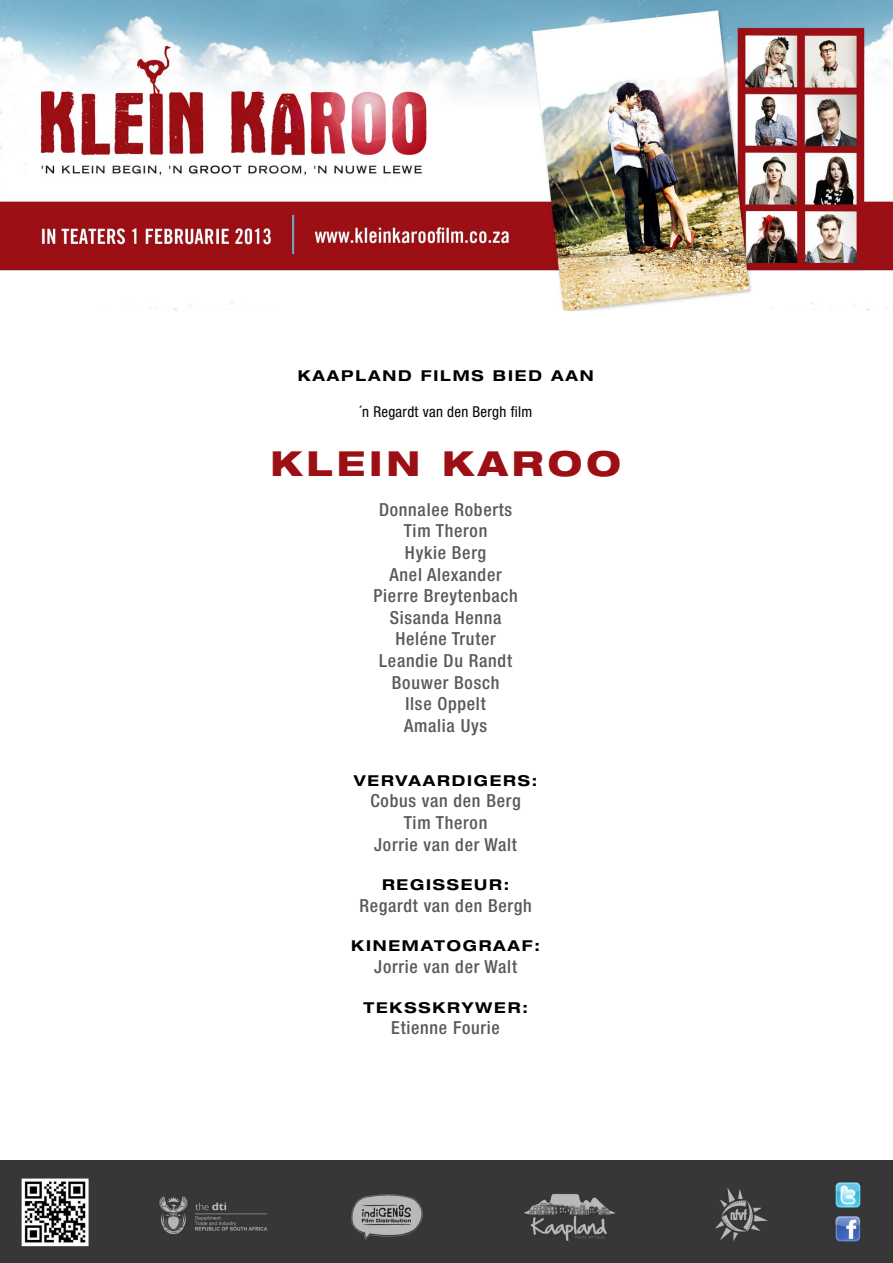
<style>
.page{position:relative;width:893px;height:1263px;background:#fff}
.page>*{position:absolute;margin:0;border:0;box-sizing:border-box;transform-origin:0 0}
.t1{font:800 expanded 34.5px "Helvetica Neue LT Std";letter-spacing:.12em;color:#9c0f15}
.t2{font:500 condensed 18px/21.6px "Helvetica Neue LT Std";letter-spacing:.04em;color:#58595b;text-align:center}
.t3{font:700 expanded 15px "Helvetica Neue LT Std";letter-spacing:.12em;color:#000}
.t4{font:condensed 15px "Helvetica Neue LT Std";letter-spacing:.02em;color:#000}
</style>
<div class="page">
<img style="left:0;top:0;width:893px;height:310px">
<img style="left:0;top:1161px;width:893px;height:102px">
<p class="t3" style="left:298px;top:366px;width:297px">KAAPLAND FILMS BIED AAN</p>
<p class="t4" style="left:359px;top:403px;width:175px">´n Regardt van den Bergh film</p>
<h1 class="t1" style="left:270px;top:442px;width:352px">KLEIN KAROO</h1>
<p class="t2" style="left:374px;top:498px;width:146px">Donnalee Roberts<br>Tim Theron<br>Hykie Berg<br>Anel Alexander<br>Pierre Breytenbach<br>Sisanda Henna<br>Heléne Truter<br>Leandie Du Randt<br>Bouwer Bosch<br>Ilse Oppelt<br>Amalia Uys</p>
<p class="t3" style="left:354px;top:771px;width:185px">VERVAARDIGERS:</p>
<p class="t2" style="left:371px;top:790px;width:152px">Cobus van den Berg<br>Tim Theron<br>Jorrie van der Walt</p>
<p class="t3" style="left:382px;top:875px;width:129px">REGISSEUR:</p>
<p class="t2" style="left:359px;top:894px;width:174px">Regardt van den Bergh</p>
<p class="t3" style="left:351px;top:936px;width:190px">KINEMATOGRAAF:</p>
<p class="t2" style="left:374px;top:955px;width:144px">Jorrie van der Walt</p>
<p class="t3" style="left:363px;top:998px;width:166px">TEKSSKRYWER:</p>
<p class="t2" style="left:391px;top:1017px;width:110px">Etienne Fourie</p>
</div>
